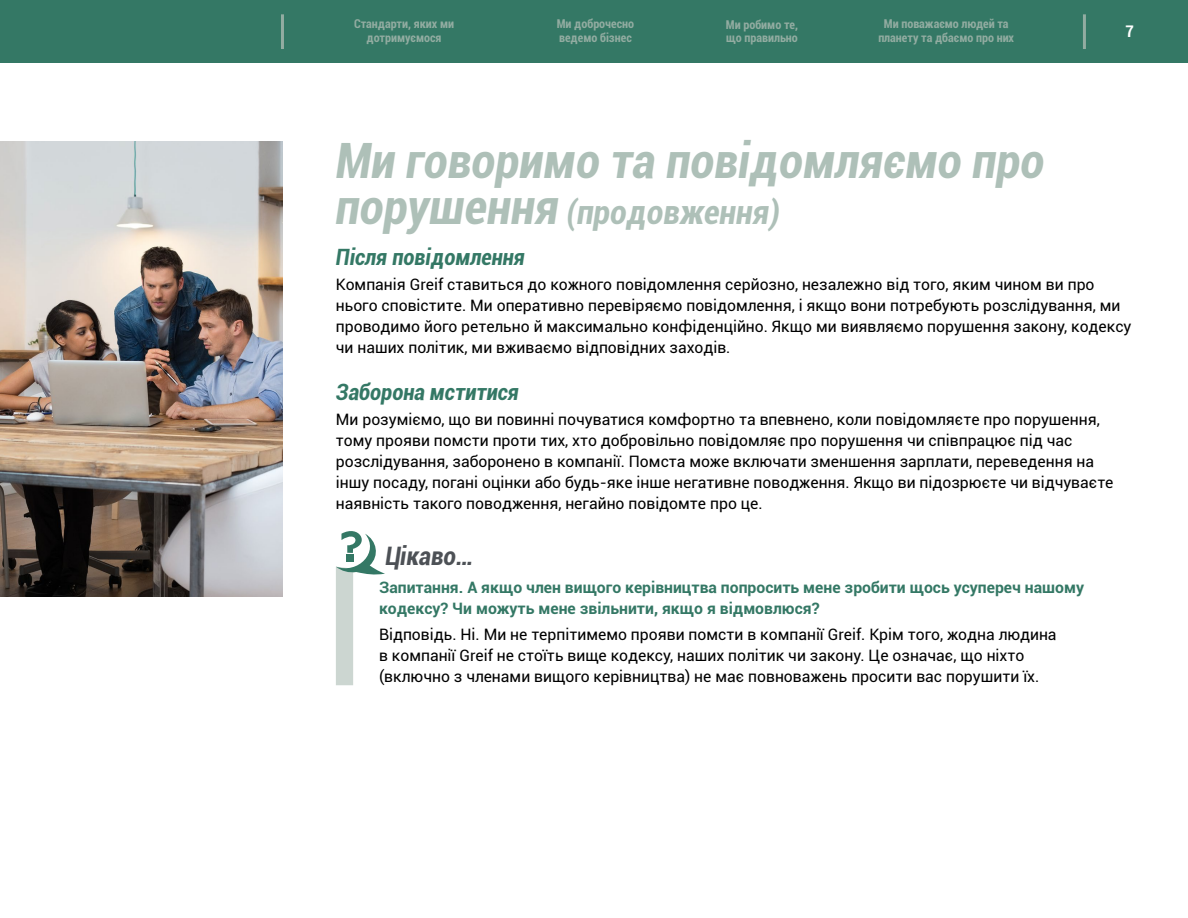
<style>
.page{position:relative;width:1188px;height:918px;background:#fff}
.page>*{position:absolute;margin:0;border:0;box-sizing:border-box;transform-origin:0 0}
.t1{font:italic 700 condensed 48.75px "Roboto";color:#aec0b8}
.t2{font:italic 700 condensed 33.75px "Roboto";color:#aec0b8}
.t3{font:italic 700 condensed 25.5px "Roboto";color:#4d5156}
.t4{font:italic 700 condensed 22.5px "Roboto";color:#347865}
.t5{font:700 condensed 16.05px "Roboto";color:#fff}
.t6{font:15.75px/21px "Roboto";color:#000}
.t7{font:700 15.75px/21px "Roboto";color:#347865}
.t8{font:700 condensed 12.15px/13.5px "Roboto";color:#92aca1;text-align:center}
.s1{font-size:48.75px}
</style>
<div class="page">
<div style="left:0;top:0;width:1188px;height:63px;background:#347865"></div>
<hr style="left:281px;top:14px;width:3px;height:35px;background:#92aca1">
<hr style="left:1083px;top:14px;width:3px;height:35px;background:#92aca1">
<svg style="left:336px;top:531px;width:49px;height:154px"></svg>
<img style="left:0;top:141px;width:282px;height:456px">
<p class="t8" style="left:354px;top:17px;width:102px">Стандарти, яких ми дотримуємося</p>
<p class="t8" style="left:557px;top:17px;width:79px;text-align:left">Ми доброчесно ведемо бізнес</p>
<p class="t8" style="left:726px;top:17px;width:74px;text-align:left">Ми робимо те, що правильно</p>
<p class="t8" style="left:878px;top:17px;width:137px">Ми поважаємо людей та планету та дбаємо про них</p>
<p class="t5" style="left:1126px;top:20px;width:10px">7</p>
<h1 class="t1" style="left:336px;top:126px;width:710px">Ми говоримо та повідомляємо про</h1>
<h2 class="t2" style="left:336px;top:189px;width:446px"><span class="s1">порушення</span> (продовження)</h2>
<h3 class="t4" style="left:336px;top:242px;width:191px">Після повідомлення</h3>
<p class="t6" style="left:336px;top:273px;width:797px">Компанія Greif ставиться до кожного повідомлення серйозно, незалежно від того, яким чином ви про нього сповістите. Ми оперативно перевіряємо повідомлення, і якщо вони потребують розслідування, ми проводимо його ретельно й максимально конфіденційно. Якщо ми виявляємо порушення закону, кодексу чи наших політик, ми вживаємо відповідних заходів.</p>
<h3 class="t4" style="left:336px;top:377px;width:185px">Заборона мститися</h3>
<p class="t6" style="left:336px;top:408px;width:779px">Ми розуміємо, що ви повинні почуватися комфортно та впевнено, коли повідомляєте про порушення, тому прояви помсти проти тих, хто добровільно повідомляє про порушення чи співпрацює під час розслідування, заборонено в компанії. Помста може включати зменшення зарплати, переведення на іншу посаду, погані оцінки або будь-яке інше негативне поводження. Якщо ви підозрюєте чи відчуваєте наявність такого поводження, негайно повідомте про це.</p>
<h3 class="t3" style="left:383px;top:538px;width:91px">Цікаво…</h3>
<p class="t7" style="left:379px;top:576px;width:707px">Запитання. А якщо член вищого керівництва попросить мене зробити щось усупереч нашому кодексу? Чи можуть мене звільнити, якщо я відмовлюся?</p>
<p class="t6" style="left:379px;top:624px;width:679px">Відповідь. Ні. Ми не терпітимемо прояви помсти в компанії Greif. Крім того, жодна людина в компанії Greif не стоїть вище кодексу, наших політик чи закону. Це означає, що ніхто (включно з членами вищого керівництва) не має повноважень просити вас порушити їх.</p>
</div>
